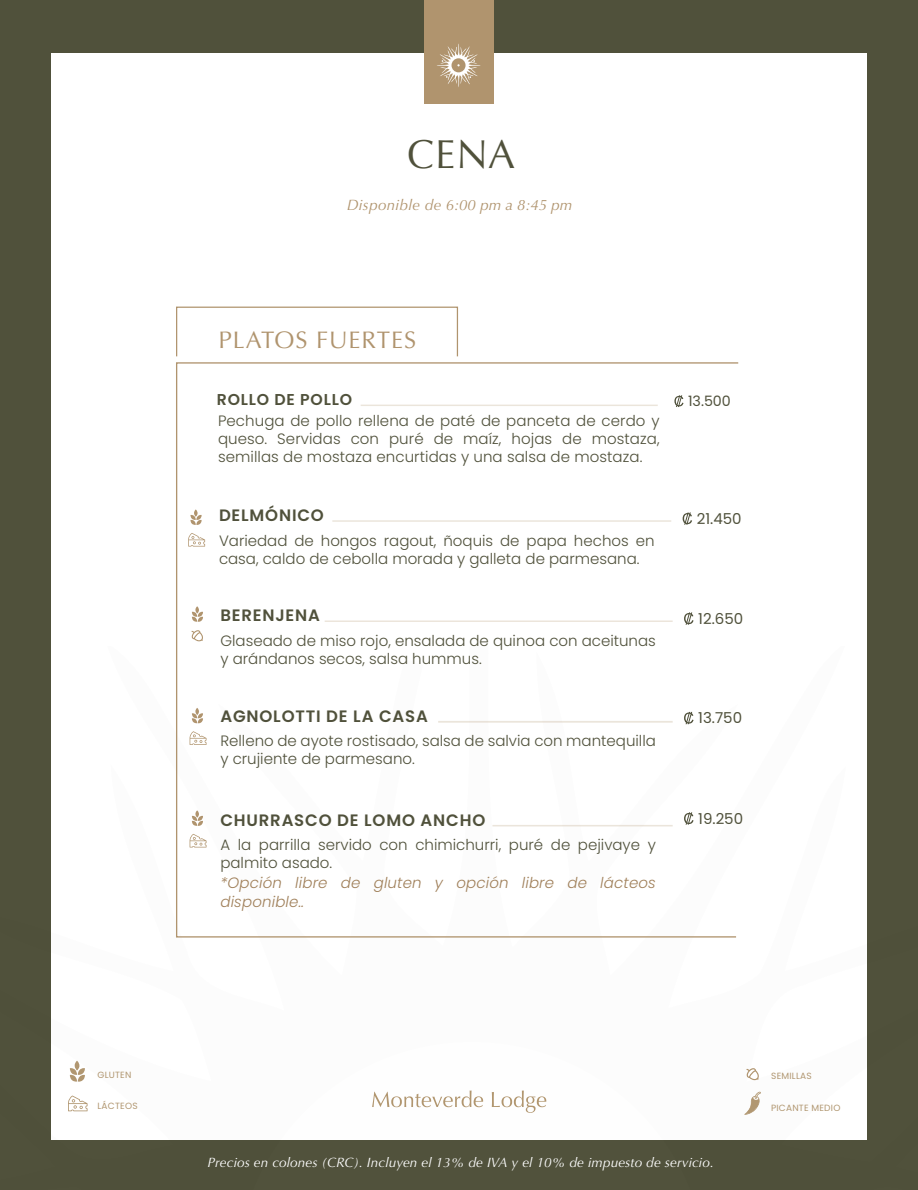
<style>
.page{position:relative;width:918px;height:1190px;background:#fff}
.page>*{position:absolute;margin:0;border:0;box-sizing:border-box;transform-origin:0 0}
.t1{font:40.5px "Optima";color:#50513b}
.t2{font:24px "Optima";letter-spacing:.04em;color:#b0946e}
.t3{font:600 16.5px "Poppins";letter-spacing:.05em;color:#50513b}
.t4{font:600 15.75px "Poppins";letter-spacing:.05em;color:#50513b}
.t5{font:300 15px/18px "Poppins";color:#50513b}
.t6{font:italic 300 15px/19.5px "Poppins";letter-spacing:.01em;color:#a0805a}
.t7{font:italic 15px "Optima";letter-spacing:.025em;color:#b0946e}
.t8{font:15px "Poppins";color:#50513b}
.t9{font:14.25px "Poppins";color:#50513b}
.t10{font:italic 13.5px "Optima";letter-spacing:.01em;color:#fff}
.t11{font:9px "Poppins";letter-spacing:.025em;color:#b19771}
</style>
<div class="page">
<div style="left:0;top:0;width:918px;height:1189px;background:#50513b"></div>
<div style="left:51px;top:53px;width:816px;height:1086px;background:#fff"></div>
<svg style="left:237px;top:1092px;width:470px;height:48px"></svg>
<div style="left:176px;top:306px;width:282px;height:51px;border:1px solid #b0946e"></div>
<svg style="left:176px;top:362px;width:563px;height:576px"></svg>
<svg style="left:192px;top:707px;width:11px;height:16px"></svg>
<svg style="left:192px;top:606px;width:11px;height:15px"></svg>
<svg style="left:192px;top:810px;width:11px;height:15px"></svg>
<svg style="left:190px;top:509px;width:12px;height:16px"></svg>
<svg style="left:192px;top:630px;width:11px;height:11px"></svg>
<svg style="left:190px;top:731px;width:17px;height:13px"></svg>
<svg style="left:190px;top:833px;width:17px;height:14px"></svg>
<svg style="left:188px;top:533px;width:17px;height:13px"></svg>
<svg style="left:372px;top:1090px;width:111px;height:17px"></svg>
<svg style="left:492px;top:1090px;width:54px;height:22px"></svg>
<svg style="left:70px;top:1060px;width:15px;height:21px"></svg>
<svg style="left:68px;top:1095px;width:20px;height:16px"></svg>
<svg style="left:744px;top:1091px;width:17px;height:23px"></svg>
<svg style="left:746px;top:1068px;width:13px;height:12px"></svg>
<svg style="left:674px;top:395px;width:10px;height:12px"></svg>
<hr style="left:361px;top:404px;width:297px;height:2px;background:#b1966f">
<div style="left:425px;top:0;width:69px;height:103px;background:#b0946e"></div>
<svg style="left:437px;top:43px;width:44px;height:44px"></svg>
<h1 class="t1" style="left:407px;top:131px;width:110px">CENA</h1>
<p class="t7" style="left:347px;top:196px;width:227px">Disponible de 6:00 pm a 8:45 pm</p>
<h2 class="t2" style="left:219px;top:326px;width:199px">PLATOS FUERTES</h2>
<p class="t4" style="left:217px;top:390px;width:137px">ROLLO DE POLLO</p>
<p class="t5" style="left:218px;top:412px;width:443px;text-align:justify">Pechuga de pollo rellena de paté de panceta de cerdo y queso. Servidas con puré de maíz, hojas de mostaza, semillas de mostaza encurtidas y una salsa de mostaza.</p>
<p class="t3" style="left:219px;top:505px;width:106px">DELMÓNICO</p>
<p class="t5" style="left:219px;top:531px;width:437px">Variedad de hongos ragout, ñoquis de papa hechos en casa, caldo de cebolla morada y galleta de parmesana.</p>
<p class="t3" style="left:220px;top:606px;width:101px">BERENJENA</p>
<p class="t5" style="left:220px;top:631px;width:437px">Glaseado de miso rojo, ensalada de quinoa con aceitunas y arándanos secos, salsa hummus.</p>
<p class="t3" style="left:220px;top:706px;width:209px">AGNOLOTTI DE LA CASA</p>
<p class="t5" style="left:220px;top:732px;width:437px">Relleno de ayote rostisado, salsa de salvia con mantequilla y crujiente de parmesano.</p>
<p class="t3" style="left:220px;top:810px;width:266px">CHURRASCO DE LOMO ANCHO</p>
<p class="t5" style="left:220px;top:836px;width:437px">A la parrilla servido con chimichurri, puré de pejivaye y palmito asado.</p>
<p class="t6" style="left:220px;top:872px;width:437px">*Opción libre de gluten y opción libre de lácteos disponible..</p>
<p class="t9" style="left:688px;top:393px;width:44px">13.500</p>
<p class="t8" style="left:697px;top:510px;width:46px">21.450</p>
<p class="t8" style="left:698px;top:610px;width:46px">12.650</p>
<p class="t8" style="left:698px;top:709px;width:45px">13.750</p>
<p class="t8" style="left:698px;top:809px;width:46px">19.250</p>
<p class="t11" style="left:98px;top:1069px;width:35px">GLUTEN</p>
<p class="t11" style="left:98px;top:1100px;width:42px">LÁCTEOS</p>
<p class="t11" style="left:771px;top:1102px;width:71px">PICANTE MEDIO</p>
<p class="t11" style="left:771px;top:1070px;width:42px">SEMILLAS</p>
<p class="t10" style="left:208px;top:1154px;width:508px">Precios en colones (CRC). Incluyen el 13% de IVA y el 10% de impuesto de servicio.</p>
</div>
